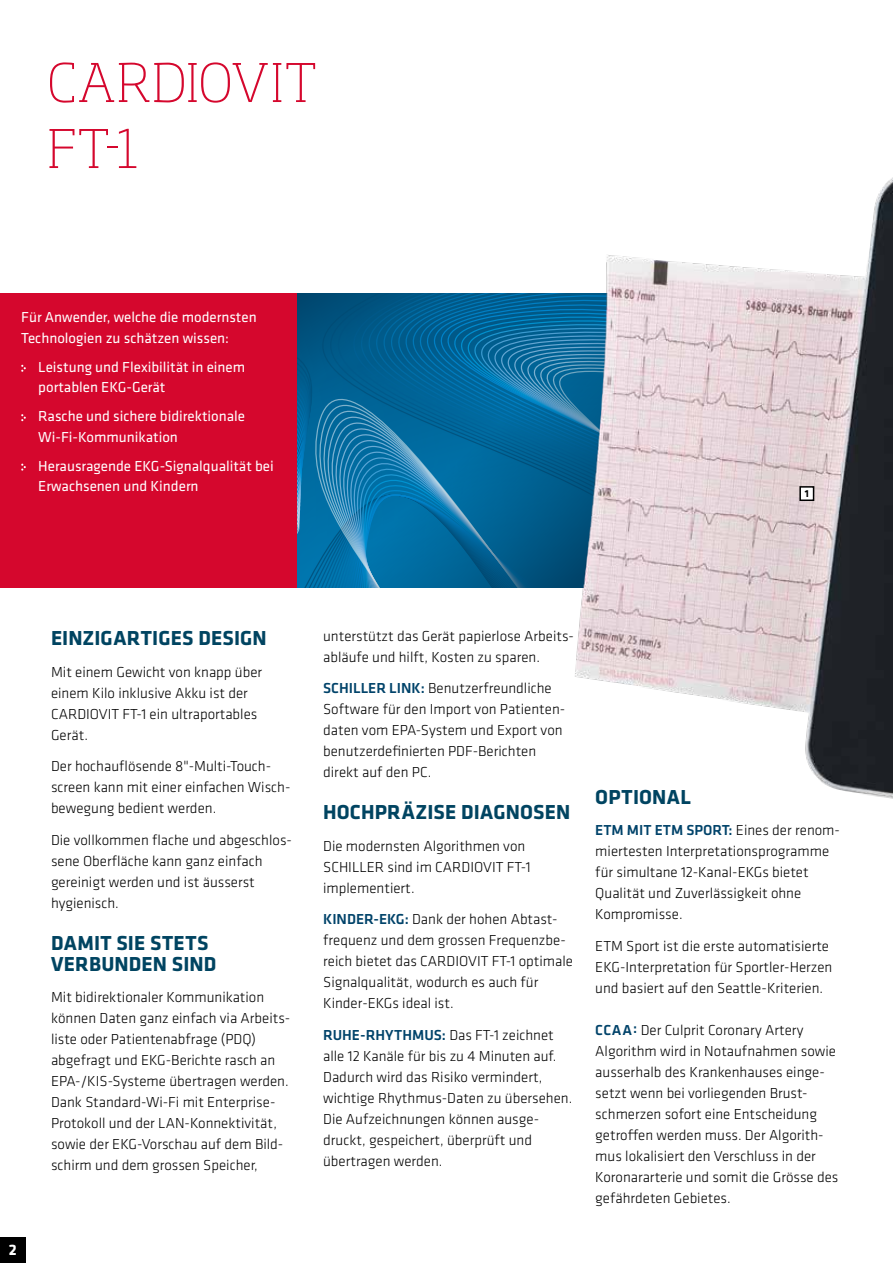
<style>
.page{position:relative;width:893px;height:1263px;background:#fff}
.page>*{position:absolute;margin:0;border:0;box-sizing:border-box;transform-origin:0 0}
.t1{font:200 52.5px/66px "Soho Pro";letter-spacing:.02em;color:#d5072d}
.t2{font:700 21px/21px "Klavika";letter-spacing:.005em;color:#004461}
.t3{font:700 15.75px "Klavika";color:#fff}
.t4{font:300 15px/21px "Klavika";color:#000}
.t5{font:15px/20.2px "Klavika";color:#fff}
.t6{font:700 10.5px "Klavika";color:#000}
.s1{font-weight:500;color:#00436a}
</style>
<div class="page">
<div style="left:0;top:1237px;width:25px;height:26px;background:#000"></div>
<div style="left:0;top:293px;width:298px;height:294px;background:#d5072d"></div>
<svg style="left:298px;top:293px;width:251px;height:294px;background:#086a9d"></svg>
<img style="left:549px;top:177px;width:344px;height:622px">
<div style="left:800px;top:487px;width:14px;height:13px;background:#fff"></div>
<div style="left:799px;top:486px;width:15px;height:15px;border:2px solid #000"></div>
<svg style="left:21px;top:365px;width:5px;height:7px"></svg>
<svg style="left:21px;top:414px;width:5px;height:7px"></svg>
<svg style="left:21px;top:463px;width:5px;height:8px"></svg>
<h1 class="t1" style="left:47px;top:45px;width:271px">CARDIOVIT<br>FT-1</h1>
<p class="t5" style="left:21px;top:307px;width:237px">Für Anwender, welche die modernsten<br>Technologien zu schätzen wissen:</p>
<p class="t5" style="left:38px;top:356px;width:208px">Leistung und Flexibilität in einem portablen EKG-Gerät</p>
<p class="t5" style="left:38px;top:406px;width:208px">Rasche und sichere bidirektionale<br>Wi-Fi-Kommunikation</p>
<p class="t5" style="left:38px;top:455px;width:237px">Herausragende EKG-Signalqualität bei<br>Erwachsenen und Kindern</p>
<p class="t6" style="left:805px;top:486px;width:6px">1</p>
<p class="t3" style="left:9px;top:1239px;width:9px">2</p>
<h2 class="t2" style="left:51px;top:627px;width:217px">EINZIGARTIGES DESIGN</h2>
<p class="t4" style="left:51px;top:661px;width:213px">Mit einem Gewicht von knapp über einem Kilo inklusive Akku ist der<br>CARDIOVIT FT-1 ein ultraportables<br>Gerät.</p>
<p class="t4" style="left:51px;top:755px;width:241px">Der hochauflösende 8"-Multi-Touch&shy;screen kann mit einer einfachen Wisch&shy;bewegung bedient werden.</p>
<p class="t4" style="left:51px;top:829px;width:242px">Die vollkommen flache und abgeschlos&shy;sene Oberfläche kann ganz einfach gereinigt werden und ist äusserst hygienisch.</p>
<h2 class="t2" style="left:51px;top:931px;width:167px">DAMIT SIE STETS<br>VERBUNDEN SIND</h2>
<p class="t4" style="left:51px;top:986px;width:241px">Mit bidirektionaler Kommunikation können Daten ganz einfach via Arbeits&shy;liste oder Patientenabfrage (PDQ) abgefragt und EKG-Berichte rasch an EPA-/KIS-Systeme übertragen werden.<br>Dank Standard-Wi-Fi mit Enterprise-Protokoll und der LAN-Konnektivität, sowie der EKG-Vorschau auf dem Bild&shy;schirm und dem grossen Speicher,</p>
<p class="t4" style="left:323px;top:625px;width:252px">unterstützt das Gerät papierlose Arbeits&shy;abläufe und hilft, Kosten zu sparen.</p>
<p class="t4" style="left:323px;top:677px;width:244px"><span class="s1">SCHILLER LINK:</span> Benutzerfreundliche Software für den Import von Patienten&shy;daten vom EPA-System und Export von benutzerdefinierten PDF-Berichten direkt auf den PC.</p>
<h2 class="t2" style="left:323px;top:801px;width:249px">HOCHPRÄZISE DIAGNOSEN</h2>
<p class="t4" style="left:323px;top:835px;width:209px">Die modernsten Algorithmen von<br>SCHILLER sind im CARDIOVIT FT-1 implementiert.</p>
<p class="t4" style="left:323px;top:908px;width:251px"><span class="s1">KINDER-EKG:</span> Dank der hohen Abtast&shy;frequenz und dem grossen Frequenzbe&shy;reich bietet das CARDIOVIT FT-1 optimale Signalqualität, wodurch es auch für Kinder-EKGs ideal ist.</p>
<p class="t4" style="left:323px;top:1024px;width:251px"><span class="s1">RUHE-RHYTHMUS:</span> Das FT-1 zeichnet alle 12 Kanäle für bis zu 4 Minuten auf.<br>Dadurch wird das Risiko vermindert, wichtige Rhythmus-Daten zu übersehen.<br>Die Aufzeichnungen können ausge&shy;druckt, gespeichert, überprüft und übertragen werden.</p>
<h2 class="t2" style="left:595px;top:785px;width:97px">OPTIONAL</h2>
<p class="t4" style="left:595px;top:820px;width:246px"><span class="s1">ETM MIT ETM SPORT:</span> Eines der renom&shy;miertesten Interpretationsprogramme für simultane 12-Kanal-EKGs bietet<br>Qualität und Zuverlässigkeit ohne<br>Kompromisse.</p>
<p class="t4" style="left:595px;top:935px;width:239px">ETM Sport ist die erste automatisierte<br>EKG-Interpretation für Sportler-Herzen und basiert auf den Seattle-Kriterien.</p>
<p class="t4" style="left:595px;top:1019px;width:245px"><span class="s1">CCAA:</span> Der Culprit Coronary Artery Algorithm wird in Notaufnahmen sowie ausserhalb des Krankenhauses einge&shy;setzt wenn bei vorliegenden Brust&shy;schmerzen sofort eine Entscheidung getroffen werden muss. Der Algorith&shy;mus lokalisiert den Verschluss in der Koronararterie und somit die Grösse des gefährdeten Gebietes.</p>
</div>
